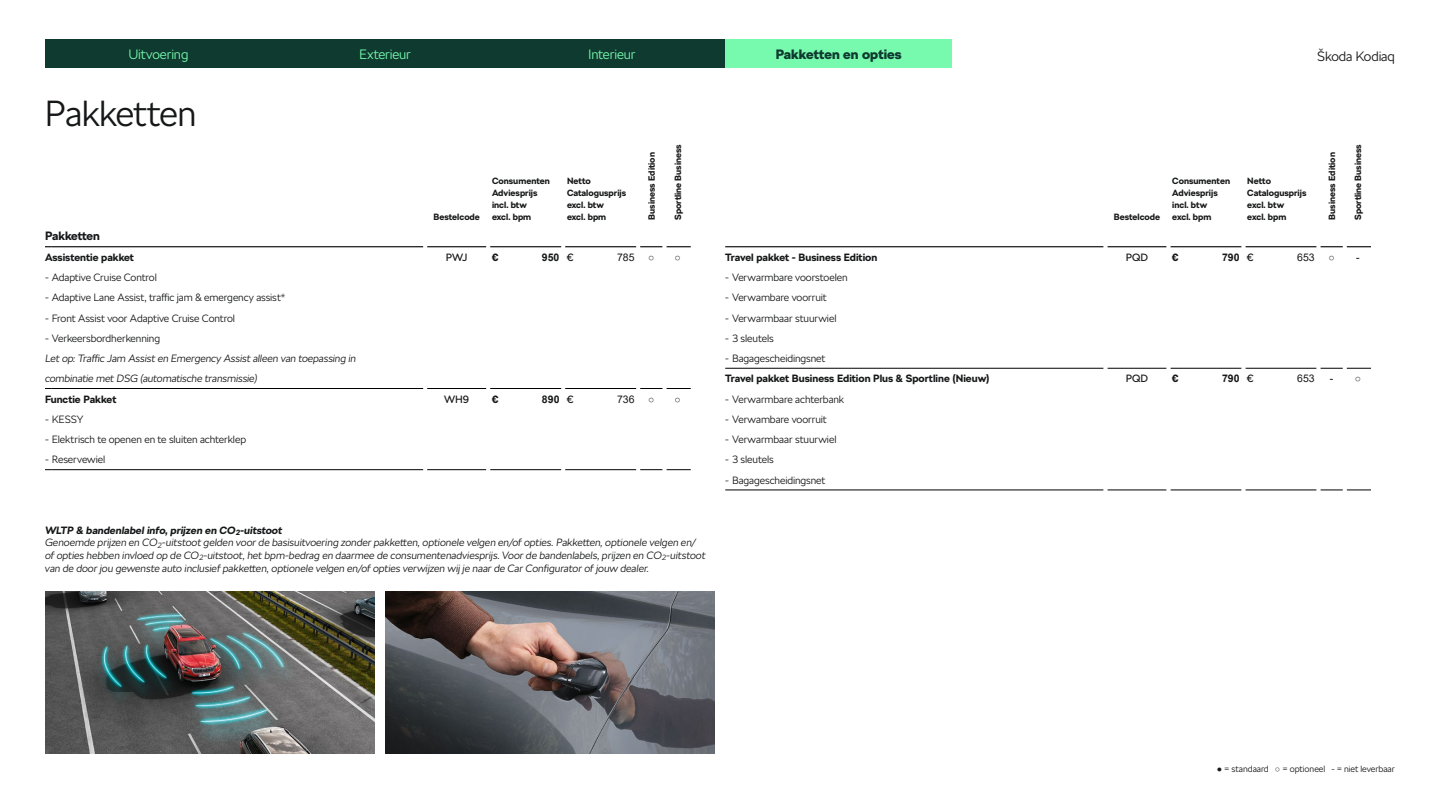
<style>
.page{position:relative;width:1440px;height:810px;background:#fff}
.page>*{position:absolute;margin:0;border:0;box-sizing:border-box;transform-origin:0 0}
.t1{font:300 36px "SKODA Next";letter-spacing:-.02em;color:#161718}
.t2{font:300 13.5px "SKODA Next";letter-spacing:-.01em;color:#78faae}
.t3{font:900 13.5px "SKODA Next";color:#0e3a2f}
.t4{font:300 13.5px "SKODA Next";letter-spacing:-.01em;color:#161718}
.t5{font:700 12px "SKODA Next";letter-spacing:-.01em;color:#161718}
.t6{font:italic 300 10.5px/12.6px "SKODA Next";color:#161718}
.t7{font:300 10.5px "SKODA Next";letter-spacing:-.01em;color:#161718}
.t8{font:700 10.5px "SKODA Next";color:#161718}
.t9{font:10.5px "Arial";letter-spacing:.005em;color:#161718}
.t10{font:700 10.5px "Arial";letter-spacing:.005em;color:#161718}
.t11{font:10.5px "SKODA Next";letter-spacing:-.005em;color:#161718}
.t12{font:700 9px/12px "SKODA Next";color:#161718}
.t13{font:300 9px "SKODA Next";letter-spacing:-.005em;color:#161718}
.s1{font-family:"SKODA Next";font-weight:400}
.s2{font-weight:700}
.s3{font-family:"Arial";font-weight:700}
</style>
<div class="page">
<hr style="left:52px;top:246px;width:371px;height:1px;background:#000">
<hr style="left:427px;top:246px;width:59px;height:1px;background:#000">
<hr style="left:490px;top:246px;width:71px;height:1px;background:#000">
<hr style="left:565px;top:246px;width:71px;height:1px;background:#000">
<svg style="left:640px;top:246px;width:51px;height:1px"></svg>
<hr style="left:52px;top:470px;width:371px;height:1px;background:#000">
<hr style="left:427px;top:470px;width:59px;height:1px;background:#000">
<hr style="left:490px;top:470px;width:71px;height:1px;background:#000">
<hr style="left:565px;top:470px;width:71px;height:1px;background:#000">
<hr style="left:52px;top:388px;width:371px;height:1px;background:#000">
<hr style="left:427px;top:388px;width:59px;height:1px;background:#000">
<hr style="left:490px;top:388px;width:71px;height:1px;background:#000">
<hr style="left:565px;top:388px;width:71px;height:1px;background:#000">
<svg style="left:640px;top:388px;width:51px;height:1px"></svg>
<hr style="left:663px;top:226px;width:3px;height:21px;background:#fff">
<hr style="left:663px;top:388px;width:3px;height:21px;background:#fff">
<svg style="left:640px;top:470px;width:51px;height:1px"></svg>
<hr style="left:732px;top:490px;width:372px;height:1px;background:#000">
<hr style="left:1107px;top:490px;width:60px;height:1px;background:#000">
<hr style="left:1170px;top:490px;width:72px;height:1px;background:#000">
<hr style="left:1245px;top:490px;width:72px;height:1px;background:#000">
<hr style="left:732px;top:246px;width:372px;height:1px;background:#000">
<hr style="left:1107px;top:246px;width:60px;height:1px;background:#000">
<hr style="left:1170px;top:246px;width:72px;height:1px;background:#000">
<hr style="left:1245px;top:246px;width:72px;height:1px;background:#000">
<svg style="left:1320px;top:246px;width:51px;height:1px"></svg>
<hr style="left:732px;top:368px;width:372px;height:1px;background:#000">
<hr style="left:1107px;top:368px;width:60px;height:1px;background:#000">
<hr style="left:1170px;top:368px;width:72px;height:1px;background:#000">
<hr style="left:1245px;top:368px;width:72px;height:1px;background:#000">
<svg style="left:1320px;top:368px;width:51px;height:1px"></svg>
<hr style="left:1343px;top:226px;width:4px;height:21px;background:#fff">
<hr style="left:1343px;top:368px;width:4px;height:20px;background:#fff">
<svg style="left:1320px;top:490px;width:51px;height:1px"></svg>
<hr style="left:1343px;top:490px;width:4px;height:11px;background:#fff">
<img style="left:385px;top:592px;width:330px;height:162px">
<img style="left:45px;top:592px;width:330px;height:162px">
<div style="left:45px;top:39px;width:227px;height:29px;background:#0e3a2f"></div>
<div style="left:272px;top:39px;width:227px;height:29px;background:#0e3a2f"></div>
<div style="left:499px;top:39px;width:226px;height:29px;background:#0e3a2f"></div>
<div style="left:725px;top:39px;width:227px;height:29px;background:#78faae"></div>
<p class="t2" style="left:128px;top:45px;width:62px">Uitvoering</p>
<p class="t2" style="left:359px;top:45px;width:53px">Exterieur</p>
<p class="t2" style="left:588px;top:45px;width:49px">Interieur</p>
<p class="t3" style="left:776px;top:45px;width:127px">Pakketten en opties</p>
<p class="t4" style="left:1317px;top:47px;width:79px">Škoda Kodiaq</p>
<h1 class="t1" style="left:45px;top:89px;width:153px">Pakketten</h1>
<p class="t12" style="left:434px;top:211px;width:48px">Bestelcode</p>
<p class="t12" style="left:492px;top:175px;width:59px">Consumenten<br>Adviesprijs incl. btw<br>excl. bpm</p>
<p class="t12" style="left:567px;top:175px;width:61px">Netto<br>Catalogusprijs excl. btw<br>excl. bpm</p>
<p class="t12" style="left:646px;top:220px;width:69px;rotate:-90deg">Business Edition</p>
<p class="t12" style="left:672px;top:220px;width:77px;rotate:-90deg">Sportline Business</p>
<p class="t5" style="left:45px;top:228px;width:56px">Pakketten</p>
<p class="t8" style="left:45px;top:250px;width:91px">Assistentie pakket</p>
<p class="t11" style="left:446px;top:250px;width:23px">PWJ</p>
<p class="t8" style="left:492px;top:250px;width:8px">€</p>
<p class="t10" style="left:542px;top:250px;width:33px">950 <span class="s1">€</span></p>
<p class="t9" style="left:617px;top:250px;width:19px">785</p>
<p class="t9" style="left:648px;top:250px;width:34px">○ ○</p>
<p class="t7" style="left:45px;top:270px;width:113px">- Adaptive Cruise Control</p>
<p class="t7" style="left:45px;top:291px;width:242px">- Adaptive Lane Assist, traffic jam &amp; emergency assist*</p>
<p class="t7" style="left:45px;top:311px;width:192px">- Front Assist voor Adaptive Cruise Control</p>
<p class="t7" style="left:45px;top:331px;width:117px">- Verkeersbordherkenning</p>
<p class="t6" style="left:45px;top:348px;width:313px;line-height:20.2px">Let op: Traffic Jam Assist en Emergency Assist alleen van toepassing in combinatie met DSG (automatische transmissie)</p>
<p class="t8" style="left:45px;top:392px;width:73px">Functie Pakket</p>
<p class="t11" style="left:444px;top:392px;width:26px">WH9</p>
<p class="t8" style="left:492px;top:392px;width:8px">€</p>
<p class="t10" style="left:542px;top:392px;width:33px">890 <span class="s1">€</span></p>
<p class="t9" style="left:617px;top:392px;width:19px">736</p>
<p class="t9" style="left:648px;top:392px;width:34px">○ ○</p>
<p class="t7" style="left:45px;top:412px;width:40px">- KESSY</p>
<p class="t7" style="left:45px;top:432px;width:203px">- Elektrisch te openen en te sluiten achterklep</p>
<p class="t7" style="left:45px;top:453px;width:62px">- Reservewiel</p>
<p class="t6" style="left:45px;top:524px;width:662px"><span class="s2">WLTP &amp; bandenlabel info, prijzen en CO</span><sub>2</sub><span class="s2">-uitstoot<br></span>Genoemde prijzen en CO<sub>2</sub>-uitstoot gelden voor de basisuitvoering zonder pakketten, optionele velgen en/of opties. Pakketten, optionele velgen en/ of opties hebben invloed op de CO<sub>2</sub>-uitstoot, het bpm-bedrag en daarmee de consumentenadviesprijs. Voor de bandenlabels, prijzen en CO<sub>2</sub>-uitstoot van de door jou gewenste auto inclusief pakketten, optionele velgen en/of opties verwijzen wij je naar de Car Configurator of jouw dealer.</p>
<p class="t12" style="left:1114px;top:211px;width:48px">Bestelcode</p>
<p class="t12" style="left:1172px;top:175px;width:59px">Consumenten<br>Adviesprijs incl. btw<br>excl. bpm</p>
<p class="t12" style="left:1247px;top:175px;width:61px">Netto<br>Catalogusprijs excl. btw<br>excl. bpm</p>
<p class="t12" style="left:1326px;top:220px;width:69px;rotate:-90deg">Business Edition</p>
<p class="t12" style="left:1352px;top:220px;width:77px;rotate:-90deg">Sportline Business</p>
<p class="t8" style="left:725px;top:250px;width:154px">Travel pakket - Business Edition</p>
<p class="t11" style="left:1126px;top:250px;width:24px">PQD</p>
<p class="t8" style="left:1172px;top:250px;width:8px">€</p>
<p class="t10" style="left:1222px;top:250px;width:33px">790 <span class="s1">€</span></p>
<p class="t9" style="left:1297px;top:250px;width:19px">653</p>
<p class="t9" style="left:1328px;top:250px;width:33px">○ -</p>
<p class="t7" style="left:725px;top:270px;width:124px">- Verwarmbare voorstoelen</p>
<p class="t7" style="left:725px;top:291px;width:103px">- Verwambare voorruit</p>
<p class="t7" style="left:725px;top:311px;width:113px">- Verwarmbaar stuurwiel</p>
<p class="t7" style="left:725px;top:331px;width:50px">- 3 sleutels</p>
<p class="t7" style="left:725px;top:351px;width:102px">- Bagagescheidingsnet</p>
<p class="t8" style="left:725px;top:372px;width:266px">Travel pakket Business Edition Plus &amp; Sportline (Nieuw)</p>
<p class="t11" style="left:1126px;top:372px;width:24px">PQD</p>
<p class="t8" style="left:1172px;top:372px;width:8px">€</p>
<p class="t10" style="left:1222px;top:371px;width:33px">790 <span class="s1">€</span></p>
<p class="t9" style="left:1297px;top:372px;width:19px">653</p>
<p class="t9" style="left:1330px;top:371px;width:33px">- ○</p>
<p class="t7" style="left:725px;top:392px;width:120px">- Verwarmbare achterbank</p>
<p class="t7" style="left:725px;top:412px;width:103px">- Verwambare voorruit</p>
<p class="t7" style="left:725px;top:432px;width:113px">- Verwarmbaar stuurwiel</p>
<p class="t7" style="left:725px;top:453px;width:50px">- 3 sleutels</p>
<p class="t7" style="left:725px;top:473px;width:102px">- Bagagescheidingsnet</p>
<p class="t13" style="left:1217px;top:763px;width:180px"><span class="s3">●</span> = standaard <span class="s3">○</span> = optioneel - = niet leverbaar</p>
</div>
